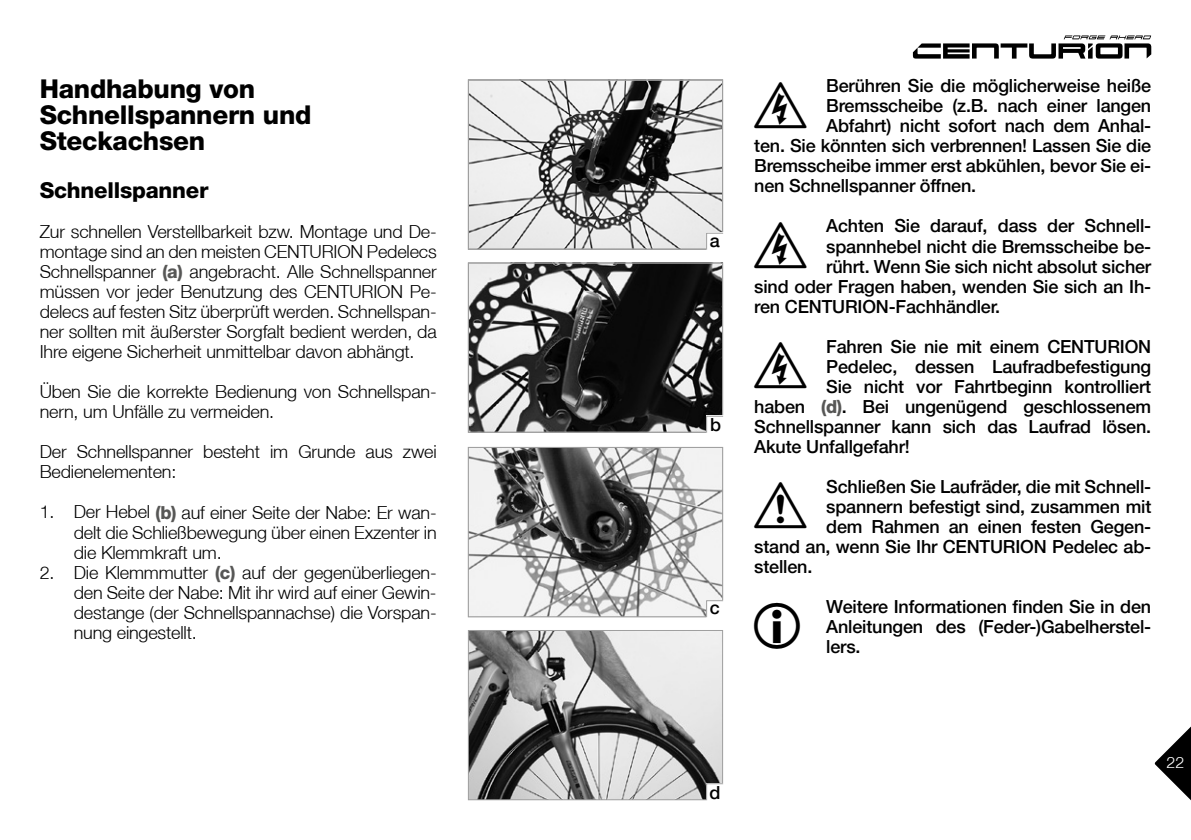
<style>
.page{position:relative;width:1191px;height:840px;background:#fff}
.page>*{position:absolute;margin:0;border:0;box-sizing:border-box;transform-origin:0 0}
.t1{font:46.4px "Picto";color:#000}
.t2{font:46px "Picto";color:#000}
.t3{font:800 26px/26px "Helvetica Neue LT Std";letter-spacing:-.01em;color:#000}
.t4{font:800 22px "Helvetica Neue LT Std";letter-spacing:-.01em;color:#000}
.t5{font:500 18px/20px "Helvetica Neue LT";letter-spacing:-.01em;color:#000;text-align:justify}
.t6{font:300 18px/20px "Helvetica Neue LT";letter-spacing:-.01em;color:#000;text-align:justify}
.t7{font:300 16px "Helvetica Neue LT";color:#fff}
.s1{font-family:"Helvetica Neue LT Std";font-weight:800;color:#575756}
</style>
<div class="page">
<svg style="left:1154px;top:726px;width:37px;height:73px"></svg>
<svg style="left:913px;top:35px;width:238px;height:24px"></svg>
<img style="left:470px;top:264px;width:251px;height:166px">
<img style="left:470px;top:82px;width:250px;height:165px">
<img style="left:470px;top:448px;width:251px;height:167px">
<div style="left:468px;top:446px;width:255px;height:171px;border:1px solid #9f9f9f"></div>
<img style="left:470px;top:631px;width:251px;height:166px">
<div style="left:468px;top:629px;width:255px;height:170px;border:1px solid #9f9f9f"></div>
<div style="left:468px;top:262px;width:255px;height:170px;border:1px solid #9f9f9f"></div>
<div style="left:468px;top:79px;width:255px;height:170px;border:1px solid #9f9f9f"></div>
<svg style="left:705px;top:232px;width:18px;height:18px"></svg>
<svg style="left:705px;top:415px;width:18px;height:18px"></svg>
<svg style="left:705px;top:599px;width:19px;height:19px"></svg>
<svg style="left:705px;top:782px;width:19px;height:18px"></svg>
<h3 class="t3" style="left:40px;top:76px;width:273px">Handhabung von<br>Schnellspannern und<br>Steckachsen</h3>
<p class="t4" style="left:40px;top:177px;width:170px">Schnellspanner</p>
<p class="t6" style="left:40px;top:221px;width:398px">Zur schnellen Verstellbarkeit bzw. Montage und De&shy;montage sind an den meisten CENTURION Pedelecs Schnellspanner <span class="s1">(a)</span> angebracht. Alle Schnellspanner müssen vor jeder Benutzung des CENTURION Pe&shy;delecs auf festen Sitz überprüft werden. Schnellspan&shy;ner sollten mit äußerster Sorgfalt bedient werden, da Ihre eigene Sicherheit unmittelbar davon abhängt.</p>
<p class="t6" style="left:40px;top:381px;width:398px">Üben Sie die korrekte Bedienung von Schnellspan&shy;nern, um Unfälle zu vermeiden.</p>
<p class="t6" style="left:40px;top:441px;width:398px">Der Schnellspanner besteht im Grunde aus zwei<br>Bedienelementen:</p>
<p class="t6" style="left:74px;top:501px;width:364px;text-indent:-34px">1. Der Hebel <span class="s1">(b)</span> auf einer Seite der Nabe: Er wan&shy;delt die Schließbewegung über einen Exzenter in die Klemmkraft um.</p>
<p class="t6" style="left:74px;top:561px;width:364px;text-indent:-34px">2. Die Klemmmutter <span class="s1">(c)</span> auf der gegenüberliegen&shy;den Seite der Nabe: Mit ihr wird auf einer Gewin&shy;destange (der Schnellspannachse) die Vorspan&shy;nung eingestellt.</p>
<p class="t5" style="left:709px;top:230px;width:12px">a</p>
<p class="t5" style="left:710px;top:414px;width:12px">b</p>
<p class="t5" style="left:709px;top:597px;width:12px">c</p>
<h2 class="t2" style="left:754px;top:82px;width:40px">G</h2>
<p class="t5" style="left:826px;top:76px;width:326px">Berühren Sie die möglicherweise heiße</p>
<p class="t5" style="left:826px;top:96px;width:326px">Bremsscheibe (z.B. nach einer langen</p>
<p class="t5" style="left:826px;top:116px;width:326px">Abfahrt) nicht sofort nach dem Anhal-</p>
<p class="t5" style="left:754px;top:136px;width:398px">ten. Sie könnten sich verbrennen! Lassen Sie die</p>
<p class="t5" style="left:754px;top:156px;width:398px">Bremsscheibe immer erst abkühlen, bevor Sie ei-</p>
<p class="t5" style="left:754px;top:176px;width:223px">nen Schnellspanner öffnen.</p>
<h2 class="t2" style="left:754px;top:222px;width:40px">G</h2>
<p class="t5" style="left:826px;top:216px;width:326px">Achten Sie darauf, dass der Schnell-</p>
<p class="t5" style="left:826px;top:236px;width:326px">spannhebel nicht die Bremsscheibe be-</p>
<p class="t5" style="left:826px;top:256px;width:326px">rührt. Wenn Sie sich nicht absolut sicher</p>
<p class="t5" style="left:754px;top:276px;width:398px">sind oder Fragen haben, wenden Sie sich an Ih-</p>
<p class="t5" style="left:754px;top:296px;width:247px">ren CENTURION-Fachhändler.</p>
<h2 class="t2" style="left:754px;top:342px;width:40px">G</h2>
<p class="t5" style="left:826px;top:336px;width:326px">Fahren Sie nie mit einem CENTURION</p>
<p class="t5" style="left:826px;top:356px;width:326px">Pedelec, dessen Laufradbefestigung</p>
<p class="t5" style="left:826px;top:376px;width:326px">Sie nicht vor Fahrtbeginn kontrolliert</p>
<p class="t5" style="left:754px;top:396px;width:398px">haben <span class="s1">(d)</span>. Bei ungenügend geschlossenem</p>
<p class="t5" style="left:754px;top:416px;width:398px">Schnellspanner kann sich das Laufrad lösen.</p>
<p class="t5" style="left:754px;top:436px;width:157px">Akute Unfallgefahr!</p>
<h2 class="t2" style="left:754px;top:482px;width:40px">A</h2>
<p class="t5" style="left:826px;top:476px;width:326px">Schließen Sie Laufräder, die mit Schnell-</p>
<p class="t5" style="left:826px;top:496px;width:326px">spannern befestigt sind, zusammen mit</p>
<p class="t5" style="left:826px;top:516px;width:326px">dem Rahmen an einen festen Gegen-</p>
<p class="t5" style="left:754px;top:536px;width:398px">stand an, wenn Sie Ihr CENTURION Pedelec ab-</p>
<p class="t5" style="left:754px;top:556px;width:60px">stellen.</p>
<h1 class="t1" style="left:754px;top:602px;width:66px">i</h1>
<p class="t5" style="left:826px;top:596px;width:326px">Weitere Informationen finden Sie in den Anleitungen des (Feder-)Gabelherstel&shy;lers.</p>
<p class="t5" style="left:709px;top:782px;width:12px">d</p>
<p class="t7" style="left:1166px;top:752px;width:19px">22</p>
</div>
